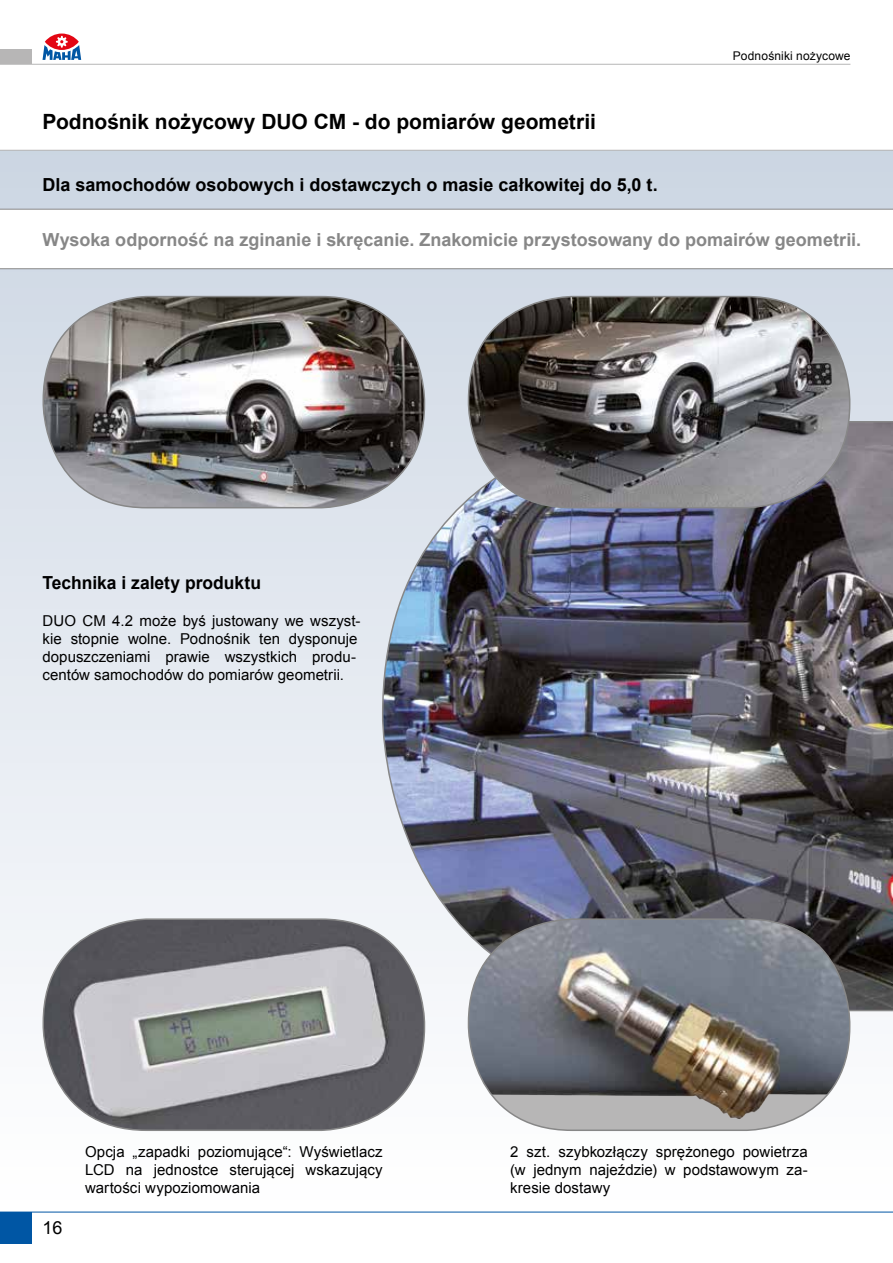
<style>
.page{position:relative;width:893px;height:1263px;background:#fff}
.page>*{position:absolute;margin:0;border:0;box-sizing:border-box;transform-origin:0 0}
.t1{font:700 21px "Arial";color:#000}
.t2{font:700 18px "Arial";color:#000}
.t3{font:700 18px "Arial";color:#878787}
.t4{font:18px "Arial";color:#000}
.t5{font:15px/18px "Arial";letter-spacing:.005em;color:#000;text-align:justify}
.t6{font:12px "Arial";letter-spacing:.01em;color:#000}
</style>
<div class="page">
<div style="left:0;top:151px;width:893px;height:1061px;background:linear-gradient(to bottom,#cbd5e2,#fff)"></div>
<hr style="left:0;top:64px;width:850px;height:1px;background:#b7b6b6">
<div style="left:0;top:50px;width:31px;height:14px;background:#b7b6b6"></div>
<hr style="left:0;top:150px;width:893px;height:1px;background:#b7b6b6">
<hr style="left:0;top:1212px;width:893px;height:1px;background:#0056a4">
<div style="left:0;top:1212px;width:31px;height:31px;background:#0056a4"></div>
<img style="left:382px;top:421px;width:511px;height:590px">
<svg style="left:0;top:209px;width:893px;height:60px"></svg>
<img style="left:468px;top:297px;width:382px;height:211px">
<img style="left:43px;top:297px;width:381px;height:211px">
<img style="left:43px;top:919px;width:381px;height:211px">
<img style="left:468px;top:919px;width:382px;height:211px">
<svg style="left:45px;top:34px;width:34px;height:16px"></svg>
<svg style="left:43px;top:36px;width:38px;height:24px"></svg>
<h1 class="t1" style="left:43px;top:108px;width:555px">Podnośnik nożycowy DUO CM - do pomiarów geometrii</h1>
<p class="t2" style="left:43px;top:173px;width:617px">Dla samochodów osobowych i dostawczych o masie całkowitej do 5,0 t.</p>
<p class="t6" style="left:733px;top:48px;width:119px">Podnośniki nożycowe</p>
<p class="t3" style="left:43px;top:227px;width:820px">Wysoka odporność na zginanie i skręcanie. Znakomicie przystosowany do pomairów geometrii.</p>
<p class="t2" style="left:43px;top:571px;width:220px">Technika i zalety produktu</p>
<p class="t5" style="left:43px;top:612px;width:320px;text-align:left">DUO CM 4.2 może byś justowany we wszyst&shy;kie stopnie wolne. Podnośnik ten dysponuje dopuszczeniami prawie wszystkich produ&shy;centów samochodów do pomiarów geometrii.</p>
<p class="t4" style="left:42px;top:1215px;width:22px">16</p>
<p class="t5" style="left:85px;top:1143px;width:299px">Opcja „zapadki poziomujące“: Wyświetlacz LCD na jednostce sterującej wskazujący wartości wypoziomowania</p>
<p class="t5" style="left:510px;top:1143px;width:299px">2 szt. szybkozłączy sprężonego powietrza (w jednym najeździe) w podstawowym za&shy;kresie dostawy</p>
</div>
